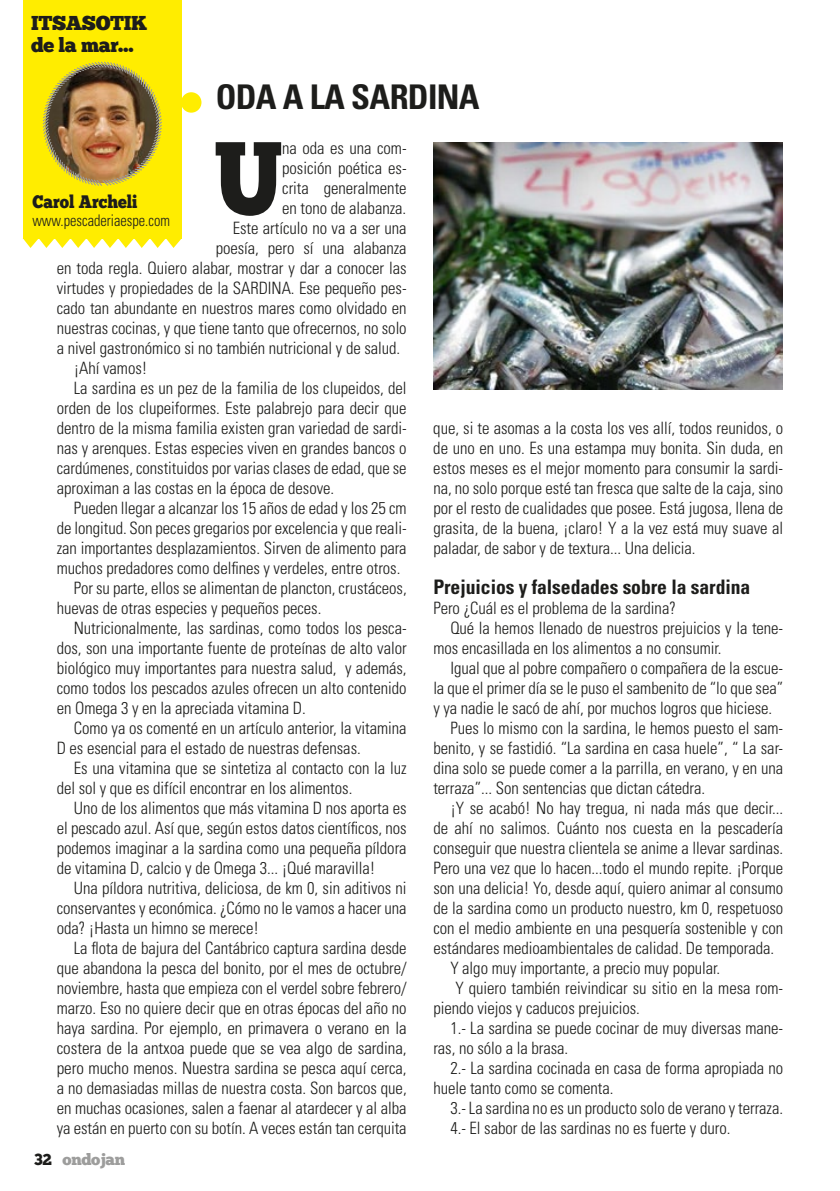
<style>
.page{position:relative;width:840px;height:1191px;background:#fff}
.page>*{position:absolute;margin:0;border:0;box-sizing:border-box;transform-origin:0 0}
.t1{font:102.8px "Chunk Five Ex";color:#1d1d1b;scale:.9 1}
.t2{font:700 condensed 34px "Univers";letter-spacing:-.02em;color:#1d1d1b}
.t3{font:700 condensed 20px "Univers";letter-spacing:-.005em;color:#1d1d1b}
.t4{font:20px/22px "Chunk Five Ex";letter-spacing:-.02em;color:#1d1d1b}
.t5{font:18px "Chunk Five Ex";color:#1d1d1b;scale:.9 1}
.t6{font:300 condensed 17px/20px "Univers";letter-spacing:-.005em;color:#1d1d1b;text-align:justify}
.t7{font:300 condensed 16px "Univers";color:#1d1d1b;scale:.9 1}
.t8{font:16px "Chunk Five Ex";letter-spacing:-.02em;color:#9d9d9c}
.s1{color:#1d1d1b}
</style>
<div class="page">
<div style="left:181px;top:92px;width:20px;height:21px;background:#ffed00;border-radius:50%"></div>
<svg style="left:23px;top:238px;width:158px;height:10px"></svg>
<div style="left:23px;top:0;width:158px;height:238px;background:#ffed00"></div>
<img style="left:42px;top:61px;width:120px;height:125px">
<img style="left:433px;top:142px;width:348px;height:247px">
<p class="t4" style="left:31px;top:11px;width:118px">ITSASOTIK de la mar…</p>
<h2 class="t2" style="left:215px;top:76px;width:265px">ODA A LA SARDINA</h2>
<h1 class="t1" style="left:214px;top:101px;width:77px">U</h1>
<p class="t6" style="left:282px;top:138px;width:126px">na oda es una com-</p>
<p class="t6" style="left:282px;top:158px;width:126px">posición poética es-</p>
<p class="t6" style="left:282px;top:178px;width:126px">crita generalmente</p>
<p class="t6" style="left:282px;top:198px;width:125px">en tono de alabanza.</p>
<p class="t6" style="left:232px;top:218px;width:175px">Este artículo no va a ser una</p>
<p class="t6" style="left:215px;top:238px;width:192px">poesía, pero sí una alabanza</p>
<p class="t6" style="left:57px;top:258px;width:351px">en toda regla. Quiero alabar, mostrar y dar a conocer las</p>
<p class="t6" style="left:57px;top:278px;width:351px">virtudes y propiedades de la SARDINA. Ese pequeño pes-</p>
<p class="t6" style="left:57px;top:298px;width:351px">cado tan abundante en nuestros mares como olvidado en</p>
<p class="t6" style="left:57px;top:318px;width:351px">nuestras cocinas, y que tiene tanto que ofrecernos, no solo</p>
<p class="t6" style="left:57px;top:338px;width:345px">a nivel gastronómico si no también nutricional y de salud.</p>
<p class="t6" style="left:74px;top:358px;width:75px">¡Ahí vamos!</p>
<p class="t6" style="left:74px;top:378px;width:334px">La sardina es un pez de la familia de los clupeidos, del</p>
<p class="t6" style="left:57px;top:398px;width:351px">orden de los clupeiformes. Este palabrejo para decir que</p>
<p class="t6" style="left:57px;top:418px;width:351px">dentro de la misma familia existen gran variedad de sardi-</p>
<p class="t6" style="left:57px;top:438px;width:351px">nas y arenques. Estas especies viven en grandes bancos o</p>
<p class="t6" style="left:57px;top:458px;width:351px">cardúmenes, constituidos por varias clases de edad, que se</p>
<p class="t6" style="left:57px;top:478px;width:279px">aproximan a las costas en la época de desove.</p>
<p class="t6" style="left:74px;top:498px;width:334px">Pueden llegar a alcanzar los 15 años de edad y los 25 cm</p>
<p class="t6" style="left:57px;top:518px;width:351px">de longitud. Son peces gregarios por excelencia y que reali-</p>
<p class="t6" style="left:57px;top:538px;width:351px">zan importantes desplazamientos. Sirven de alimento para</p>
<p class="t6" style="left:57px;top:558px;width:345px">muchos predadores como delfines y verdeles, entre otros.</p>
<p class="t6" style="left:74px;top:578px;width:334px">Por su parte, ellos se alimentan de plancton, crustáceos,</p>
<p class="t6" style="left:57px;top:598px;width:266px">huevas de otras especies y pequeños peces.</p>
<p class="t6" style="left:74px;top:618px;width:334px">Nutricionalmente, las sardinas, como todos los pesca-</p>
<p class="t6" style="left:57px;top:638px;width:351px">dos, son una importante fuente de proteínas de alto valor</p>
<p class="t6" style="left:57px;top:658px;width:351px">biológico muy importantes para nuestra salud, y además,</p>
<p class="t6" style="left:57px;top:678px;width:351px">como todos los pescados azules ofrecen un alto contenido</p>
<p class="t6" style="left:57px;top:698px;width:250px">en Omega 3 y en la apreciada vitamina D.</p>
<p class="t6" style="left:74px;top:718px;width:334px">Como ya os comenté en un artículo anterior, la vitamina</p>
<p class="t6" style="left:57px;top:738px;width:305px">D es esencial para el estado de nuestras defensas.</p>
<p class="t6" style="left:74px;top:758px;width:334px">Es una vitamina que se sintetiza al contacto con la luz</p>
<p class="t6" style="left:57px;top:778px;width:297px">del sol y que es difícil encontrar en los alimentos.</p>
<p class="t6" style="left:74px;top:798px;width:334px">Uno de los alimentos que más vitamina D nos aporta es</p>
<p class="t6" style="left:57px;top:818px;width:351px">el pescado azul. Así que, según estos datos científicos, nos</p>
<p class="t6" style="left:57px;top:838px;width:351px">podemos imaginar a la sardina como una pequeña píldora</p>
<p class="t6" style="left:57px;top:858px;width:320px">de vitamina D, calcio y de Omega 3... ¡Qué maravilla!</p>
<p class="t6" style="left:74px;top:878px;width:334px">Una píldora nutritiva, deliciosa, de km 0, sin aditivos ni</p>
<p class="t6" style="left:57px;top:898px;width:351px">conservantes y económica. ¿Cómo no le vamos a hacer una</p>
<p class="t6" style="left:57px;top:918px;width:204px">oda? ¡Hasta un himno se merece!</p>
<p class="t6" style="left:74px;top:938px;width:334px">La flota de bajura del Cantábrico captura sardina desde</p>
<p class="t6" style="left:57px;top:958px;width:351px">que abandona la pesca del bonito, por el mes de octubre/</p>
<p class="t6" style="left:57px;top:978px;width:351px">noviembre, hasta que empieza con el verdel sobre febrero/</p>
<p class="t6" style="left:57px;top:998px;width:351px">marzo. Eso no quiere decir que en otras épocas del año no</p>
<p class="t6" style="left:57px;top:1018px;width:351px">haya sardina. Por ejemplo, en primavera o verano en la</p>
<p class="t6" style="left:57px;top:1038px;width:351px">costera de la antxoa puede que se vea algo de sardina,</p>
<p class="t6" style="left:57px;top:1058px;width:351px">pero mucho menos. Nuestra sardina se pesca aquí cerca,</p>
<p class="t6" style="left:57px;top:1078px;width:351px">a no demasiadas millas de nuestra costa. Son barcos que,</p>
<p class="t6" style="left:57px;top:1098px;width:351px">en muchas ocasiones, salen a faenar al atardecer y al alba</p>
<p class="t6" style="left:57px;top:1118px;width:351px">ya están en puerto con su botín. A veces están tan cerquita</p>
<p class="t5" style="left:32px;top:188px;width:118px">Carol Archeli</p>
<p class="t7" style="left:32px;top:211px;width:154px">www.pescaderiaespe.com</p>
<p class="t8" style="left:34px;top:1147px;width:93px"><span class="s1">32</span> ondojan</p>
<p class="t6" style="left:433px;top:418px;width:351px">que, si te asomas a la costa los ves allí, todos reunidos, o de uno en uno. Es una estampa muy bonita. Sin duda, en estos meses es el mejor momento para consumir la sardi&shy;na, no solo porque esté tan fresca que salte de la caja, sino por el resto de cualidades que posee. Está jugosa, llena de grasita, de la buena, ¡claro! Y a la vez está muy suave al paladar, de sabor y de textura... Una delicia.</p>
<p class="t3" style="left:433px;top:575px;width:318px">Prejuicios y falsedades sobre la sardina</p>
<p class="t6" style="left:433px;top:598px;width:244px">Pero ¿Cuál es el problema de la sardina?</p>
<p class="t6" style="left:450px;top:618px;width:334px">Qué la hemos llenado de nuestros prejuicios y la tene-</p>
<p class="t6" style="left:433px;top:638px;width:289px">mos encasillada en los alimentos a no consumir.</p>
<p class="t6" style="left:450px;top:658px;width:334px">Igual que al pobre compañero o compañera de la escue-</p>
<p class="t6" style="left:433px;top:678px;width:351px">la que el primer día se le puso el sambenito de “lo que sea”</p>
<p class="t6" style="left:433px;top:698px;width:340px">y ya nadie le sacó de ahí, por muchos logros que hiciese.</p>
<p class="t6" style="left:450px;top:718px;width:334px">Pues lo mismo con la sardina, le hemos puesto el sam-</p>
<p class="t6" style="left:433px;top:738px;width:351px">benito, y se fastidió. “La sardina en casa huele”, “ La sar-</p>
<p class="t6" style="left:433px;top:758px;width:351px">dina solo se puede comer a la parrilla, en verano, y en una</p>
<p class="t6" style="left:433px;top:778px;width:273px">terraza”... Son sentencias que dictan cátedra.</p>
<p class="t6" style="left:450px;top:798px;width:334px">¡Y se acabó! No hay tregua, ni nada más que decir...</p>
<p class="t6" style="left:433px;top:818px;width:351px">de ahí no salimos. Cuánto nos cuesta en la pescadería</p>
<p class="t6" style="left:433px;top:838px;width:351px">conseguir que nuestra clientela se anime a llevar sardinas.</p>
<p class="t6" style="left:433px;top:858px;width:351px">Pero una vez que lo hacen...todo el mundo repite. ¡Porque</p>
<p class="t6" style="left:433px;top:878px;width:351px">son una delicia! Yo, desde aquí, quiero animar al consumo</p>
<p class="t6" style="left:433px;top:898px;width:351px">de la sardina como un producto nuestro, km 0, respetuoso</p>
<p class="t6" style="left:433px;top:918px;width:351px">con el medio ambiente en una pesquería sostenible y con</p>
<p class="t6" style="left:433px;top:938px;width:342px">estándares medioambientales de calidad. De temporada.</p>
<p class="t6" style="left:450px;top:958px;width:271px">Y algo muy importante, a precio muy popular.</p>
<p class="t6" style="left:455px;top:978px;width:329px">Y quiero también reivindicar su sitio en la mesa rom-</p>
<p class="t6" style="left:433px;top:998px;width:208px">piendo viejos y caducos prejuicios.</p>
<p class="t6" style="left:450px;top:1018px;width:334px">1.- La sardina se puede cocinar de muy diversas mane-</p>
<p class="t6" style="left:433px;top:1038px;width:136px">ras, no sólo a la brasa.</p>
<p class="t6" style="left:450px;top:1058px;width:334px">2.- La sardina cocinada en casa de forma apropiada no</p>
<p class="t6" style="left:433px;top:1078px;width:181px">huele tanto como se comenta.</p>
<p class="t6" style="left:450px;top:1098px;width:334px">3.- La sardina no es un producto solo de verano y terraza.</p>
<p class="t6" style="left:450px;top:1118px;width:281px">4.- El sabor de las sardinas no es fuerte y duro.</p>
</div>
